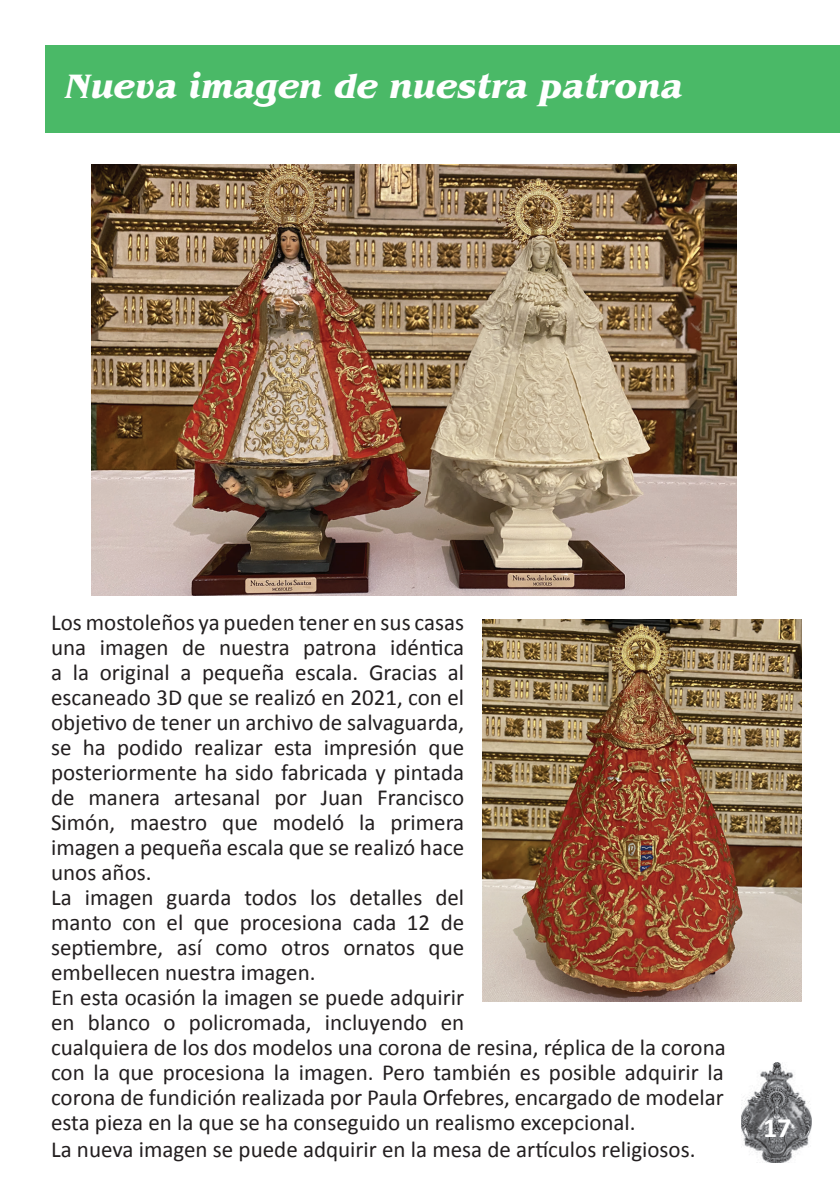
<style>
.page{position:relative;width:840px;height:1191px;background:#fff}
.page>*{position:absolute;margin:0;border:0;box-sizing:border-box;transform-origin:0 0}
.t1{font:italic 700 35px "Benguiat Std";color:#fff;scale:.95 1}
.t2{font:700 28px "Calibri";color:#fff}
.t3{font:23px/25px "Calibri";color:#231f20}
</style>
<div class="page">
<img style="left:741px;top:1062px;width:70px;height:100px">
<div style="left:45px;top:45px;width:794px;height:88px;background:#4ab967"></div>
<img style="left:91px;top:164px;width:645px;height:431px">
<img style="left:482px;top:619px;width:318px;height:383px">
<h1 class="t1" style="left:65px;top:65px;width:651px">Nueva imagen de nuestra patrona</h1>
<p class="t3" style="left:51px;top:609px;width:675px">Los mostoleños ya pueden tener en sus casas<br>una imagen de nuestra patrona idéntica<br>a la original a pequeña escala. Gracias al<br>escaneado 3D que se realizó en 2021, con el<br>objetivo de tener un archivo de salvaguarda,<br>se ha podido realizar esta impresión que<br>posteriormente ha sido fabricada y pintada<br>de manera artesanal por Juan Francisco<br>Simón, maestro que modeló la primera<br>imagen a pequeña escala que se realizó hace<br>unos años.<br>La imagen guarda todos los detalles del<br>manto con el que procesiona cada 12 de<br>septiembre, así como otros ornatos que<br>embellecen nuestra imagen.<br>En esta ocasión la imagen se puede adquirir<br>en blanco o policromada, incluyendo en<br>cualquiera de los dos modelos una corona de resina, réplica de la corona con la que procesiona la imagen. Pero también es posible adquirir la corona de fundición realizada por Paula Orfebres, encargado de modelar esta pieza en la que se ha conseguido un realismo excepcional.<br>La nueva imagen se puede adquirir en la mesa de artículos religiosos.</p>
<p class="t2" style="left:762px;top:1110px;width:30px">17</p>
</div>
